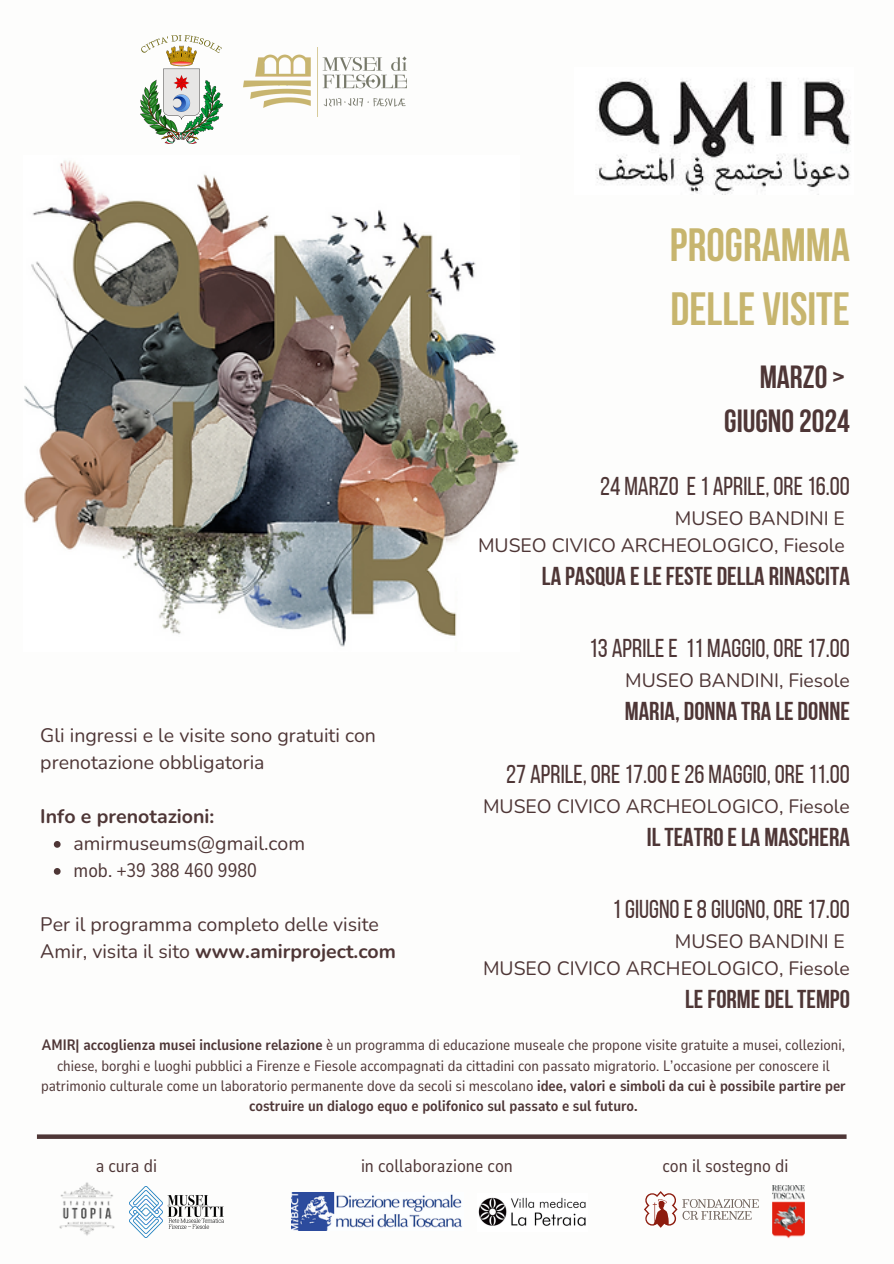
<style>
.page{position:relative;width:894px;height:1264px;background:#fff}
.page>*{position:absolute;margin:0;border:0;box-sizing:border-box;transform-origin:0 0}
.t1{font:700 46.5px/64.2px "Bebas Neue";color:#c7b56e}
.t2{font:700 31.95px/43.8px "Bebas Neue";color:#4e3636;text-align:right}
.t3{font:25.8px "Bebas Neue";color:#4e3636}
.t4{font:25.8px "Bebas Neue Cyrillic";color:#4e3636}
.t5{font:19.5px/27px "Nunito";color:#4e3636}
.t6{font:700 19.5px "Nunito";color:#4e3636}
.t7{font:19.5px "Nunito Sans 10 pt Condensed";color:#4e3636}
.t8{font:19.35px/27px "Nunito";color:#4e3636;text-align:right}
.t9{font:18px "Nunito Sans 10 pt Condensed";color:#4e3636}
.t10{font:15px/20.2px "Nunito Sans 10 pt Condensed";color:#4e3636;text-align:center}
.s1{font-weight:700}
</style>
<div class="page">
<img style="left:24px;top:160px;width:495px;height:487px">
<img style="left:141px;top:35px;width:82px;height:108px">
<img style="left:243px;top:48px;width:163px;height:68px">
<img style="left:596px;top:79px;width:255px;height:115px">
<svg style="left:37px;top:1134px;width:809px;height:4px;background:#604a4a"></svg>
<img style="left:772px;top:1185px;width:32px;height:53px">
<svg style="left:644px;top:1191px;width:114px;height:36px"></svg>
<img style="left:130px;top:1186px;width:93px;height:51px">
<img style="left:59px;top:1182px;width:56px;height:54px">
<img style="left:291px;top:1192px;width:171px;height:38px">
<img style="left:478px;top:1197px;width:108px;height:29px">
<svg style="left:54px;top:841px;width:7px;height:6px"></svg>
<svg style="left:54px;top:868px;width:7px;height:6px"></svg>
<p class="t1" style="left:669px;top:217px;width:181px">PROGRAMMA<br>DELLE VISITE</p>
<h5 class="t2" style="left:724px;top:358px;width:127px">MARZO&gt;<br>GIUGNO2024</h5>
<h5 class="t3" style="left:600px;top:475px;width:251px">24 MARZO E1 APRILE, ORE16.00</h5>
<h5 class="t8" style="left:478px;top:505px;width:368px">MUSEO BANDINI E<br>MUSEO CIVICO ARCHEOLOGICO, Fiesole</h5>
<h5 class="t4" style="left:541px;top:565px;width:309px">LA PASQUA ELEFESTE DELLA RINASCITA</h5>
<p class="t5" style="left:40px;top:722px;width:337px">Gli ingressi e le visite sono gratuiti con prenotazione obbligatoria</p>
<p class="t6" style="left:40px;top:803px;width:176px">Info e prenotazioni:</p>
<h5 class="t5" style="left:73px;top:830px;width:233px">amirmuseums@gmail.com</h5>
<p class="t7" style="left:73px;top:857px;width:185px">mob. +39 388 460 9980</p>
<p class="t5" style="left:40px;top:911px;width:357px">Per il programma completo delle visite<br>Amir, visita il sito <span class="s1">www.amirproject.com</span></p>
<h5 class="t3" style="left:589px;top:637px;width:262px">13 APRILEE 11 MAGGIO, ORE17.00</h5>
<h5 class="t8" style="left:625px;top:667px;width:226px">MUSEO BANDINI, Fiesole</h5>
<h5 class="t4" style="left:624px;top:700px;width:226px">MARIA, DONNA TRA LE DONNE</h5>
<h4 class="t3" style="left:506px;top:763px;width:345px">27 APRILE, ORE17.00E26 MAGGIO, ORE11.00</h4>
<h4 class="t8" style="left:483px;top:793px;width:368px">MUSEO CIVICO ARCHEOLOGICO, Fiesole</h4>
<h4 class="t4" style="left:646px;top:826px;width:204px">ILTEATROELA MASCHERA</h4>
<p class="t3" style="left:612px;top:898px;width:239px">1GIUGNOE8GIUGNO, ORE17.00</p>
<p class="t8" style="left:483px;top:928px;width:368px">MUSEO BANDINI E<br>MUSEO CIVICO ARCHEOLOGICO, Fiesole</p>
<p class="t4" style="left:685px;top:988px;width:166px">LEFORME DELTEMPO</p>
<h5 class="t10" style="left:42px;top:1035px;width:804px"><span class="s1">AMIR| accoglienza musei inclusione relazione</span> è un programma di educazione museale che propone visite gratuite a musei, collezioni,</h5>
<p class="t10" style="left:41px;top:1055px;width:806px">chiese, borghi e luoghi pubblici a Firenze e Fiesole accompagnati da cittadini con passato migratorio. L’occasione per conoscere il patrimonio culturale come un laboratorio permanente dove da secoli si mescolano <span class="s1">idee, valori e simboli da cui è possibile partire per costruire un dialogo equo e polifonico sul passato e sul futuro.</span></p>
<h5 class="t9" style="left:96px;top:1153px;width:63px">a cura di</h5>
<p class="t9" style="left:361px;top:1153px;width:153px">in collaborazione con</p>
<p class="t9" style="left:662px;top:1153px;width:127px">con il sostegno di</p>
</div>
